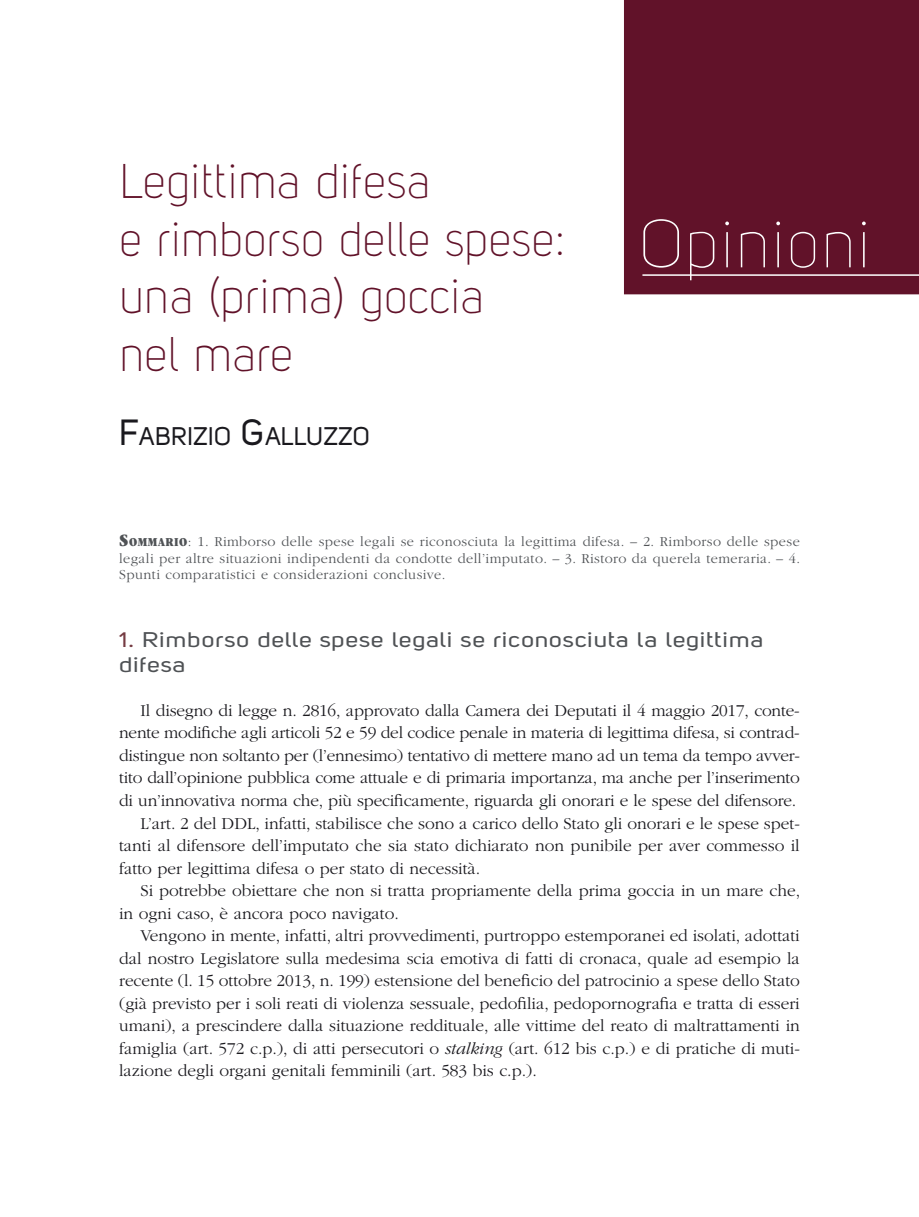
<style>
.page{position:relative;width:919px;height:1217px;background:#fff}
.page>*{position:absolute;margin:0;border:0;box-sizing:border-box;transform-origin:0 0}
.t1{font:67.5px "Uni Sans Thin";letter-spacing:.01em;color:#fff}
.t2{font:48px/57.6px "Uni Sans Light";color:#611229}
.t3{font:25.2px "Uni Sans Regular";letter-spacing:.015em;color:#1a191e}
.t4{font:21px/25.2px "Uni Sans Regular";letter-spacing:.02em;color:#4f5255;scale:1.25 1}
.t5{font:300 17.25px "ITC Garamond Std";color:#1a191e}
.t6{font:300 14.25px/16.5px "ITC Garamond Std";letter-spacing:.03em;color:#4f5255;text-align:justify}
.s1{font-size:36px}
.s2{font-family:"ITC Garamond Std Ult Narrow";font-weight:400;font-size:18px}
.s3{font-family:"ITC Garamond Std Ult Narrow";font-weight:400;font-size:12.6px}
.s4{color:#753b42}
.s5{font-style:italic}
</style>
<div class="page">
<div style="left:624px;top:0;width:294px;height:293px;background:#611229"></div>
<hr style="left:642px;top:274px;width:276px;height:2px;background:#fff">
<h2 class="t2" style="left:119px;top:152px;width:448px">Legittima difesa<br>e rimborso delle spese: una (prima) goccia<br>nel mare</h2>
<h3 class="t3" style="left:119px;top:421px;width:252px"><span class="s1">F</span>ABRIZIO <span class="s1">G</span>ALLUZZO</h3>
<h1 class="t1" style="left:638px;top:207px;width:234px">Opinioni</h1>
<p class="t6" style="left:119px;top:533px;width:682px"><span class="s2">S</span><span class="s3">ommario</span>: 1. Rimborso delle spese legali se riconosciuta la legittima difesa. – 2. Rimborso delle spese legali per altre situazioni indipendenti da condotte dell’imputato. – 3. Ristoro da querela temeraria. – 4.<br>Spunti comparatistici e considerazioni conclusive.</p>
<p class="t4" style="left:119px;top:626px;width:517px"><span class="s4">1.</span> Rimborso delle spese legali se riconosciuta la legittima difesa</p>
<p class="t5" style="left:140px;top:701px;width:660px">Il disegno di legge n. 2816, approvato dalla Camera dei Deputati il 4 maggio 2017, conte-</p>
<p class="t5" style="left:119px;top:723px;width:682px">nente modifiche agli articoli 52 e 59 del codice penale in materia di legittima difesa, si contrad-</p>
<p class="t5" style="left:119px;top:746px;width:682px">distingue non soltanto per (l’ennesimo) tentativo di mettere mano ad un tema da tempo avver-</p>
<p class="t5" style="left:119px;top:768px;width:682px">tito dall’opinione pubblica come attuale e di primaria importanza, ma anche per l’inserimento</p>
<p class="t5" style="left:119px;top:791px;width:678px">di un’innovativa norma che, più specificamente, riguarda gli onorari e le spese del difensore.</p>
<p class="t5" style="left:140px;top:813px;width:661px">L’art. 2 del DDL, infatti, stabilisce che sono a carico dello Stato gli onorari e le spese spet-</p>
<p class="t5" style="left:119px;top:836px;width:682px">tanti al difensore dell’imputato che sia stato dichiarato non punibile per aver commesso il</p>
<p class="t5" style="left:119px;top:858px;width:363px">fatto per legittima difesa o per stato di necessità.</p>
<p class="t5" style="left:140px;top:881px;width:661px">Si potrebbe obiettare che non si tratta propriamente della prima goccia in un mare che,</p>
<p class="t5" style="left:119px;top:903px;width:281px">in ogni caso, è ancora poco navigato.</p>
<p class="t5" style="left:140px;top:926px;width:660px">Vengono in mente, infatti, altri provvedimenti, purtroppo estemporanei ed isolati, adottati</p>
<p class="t5" style="left:119px;top:948px;width:682px">dal nostro Legislatore sulla medesima scia emotiva di fatti di cronaca, quale ad esempio la</p>
<p class="t5" style="left:119px;top:971px;width:682px">recente (l. 15 ottobre 2013, n. 199) estensione del beneficio del patrocinio a spese dello Stato</p>
<p class="t5" style="left:119px;top:993px;width:682px">(già previsto per i soli reati di violenza sessuale, pedofilia, pedopornografia e tratta di esseri</p>
<p class="t5" style="left:119px;top:1016px;width:682px">umani), a prescindere dalla situazione reddituale, alle vittime del reato di maltrattamenti in</p>
<p class="t5" style="left:119px;top:1038px;width:682px">famiglia (art. 572 c.p.), di atti persecutori o <span class="s5">stalking</span> (art. 612 bis c.p.) e di pratiche di muti-</p>
<p class="t5" style="left:119px;top:1061px;width:419px">lazione degli organi genitali femminili (art. 583 bis c.p.).</p>
</div>
